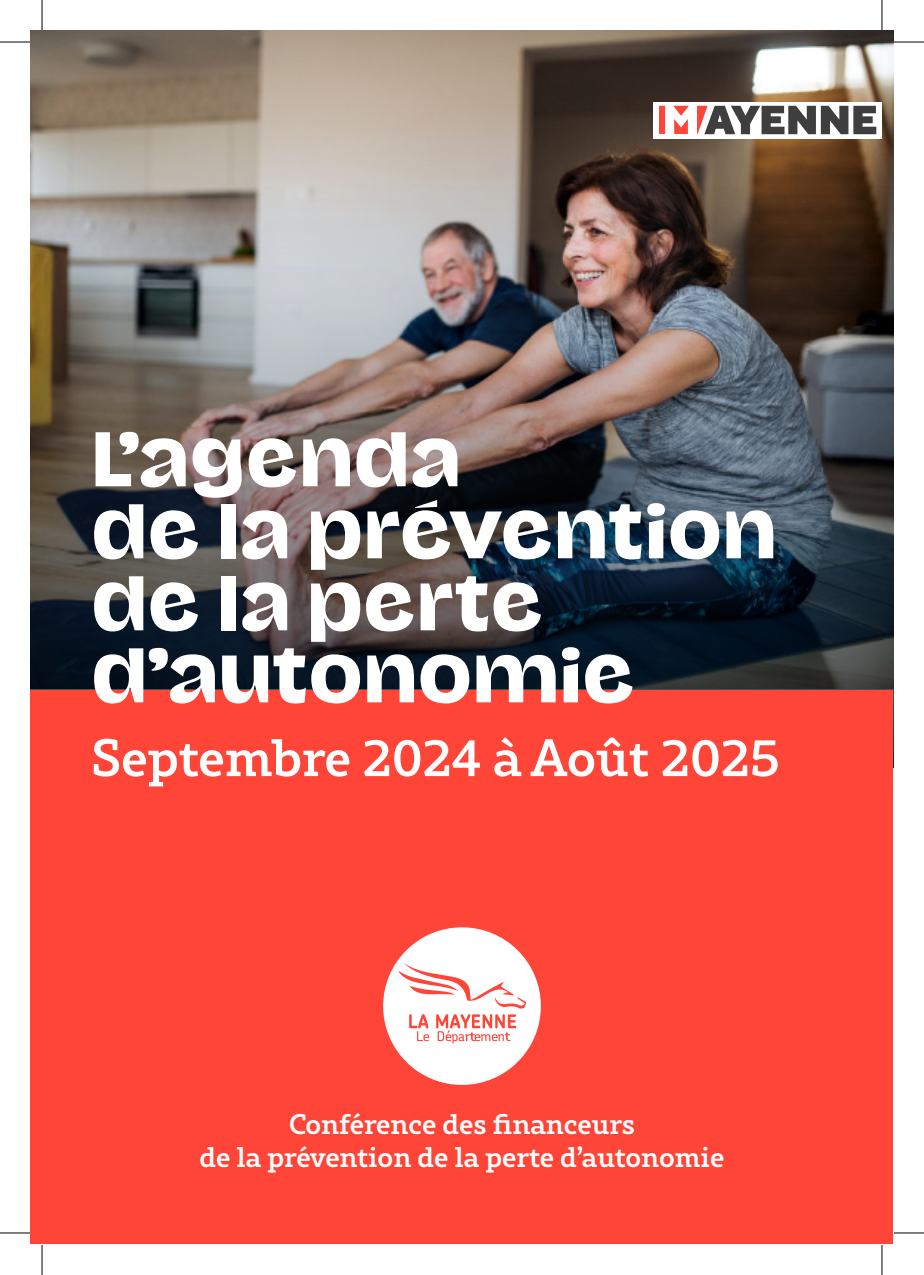
<style>
.page{position:relative;width:924px;height:1275px;background:#fff}
.page>*{position:absolute;margin:0;border:0;box-sizing:border-box;transform-origin:0 0}
.t1{font:500 72px/72px "Mayenne Sans";color:#fff}
.t2{font:500 52px "Rival Slab";color:#fff}
.t3{font:500 28px "Rival Slab";color:#fff}
</style>
<div class="page">
<img style="left:31px;top:31px;width:861px;height:143px">
<img style="left:31px;top:174px;width:861px;height:516px">
<svg style="left:653px;top:102px;width:228px;height:36px"></svg>
<svg style="left:658px;top:106px;width:217px;height:28px"></svg>
<div style="left:31px;top:690px;width:861px;height:554px;background:#ff4438"></div>
<div style="left:383px;top:927px;width:157px;height:158px;background:#fff;border-radius:50%"></div>
<svg style="left:398px;top:963px;width:128px;height:80px"></svg>
<hr style="left:0;top:42px;width:30px;height:1px;background:#000">
<hr style="left:893px;top:42px;width:30px;height:1px;background:#000">
<hr style="left:0;top:1232px;width:30px;height:1px;background:#000">
<hr style="left:893px;top:1232px;width:30px;height:1px;background:#000">
<hr style="left:42px;top:0;width:1px;height:30px;background:#000">
<hr style="left:42px;top:1245px;width:1px;height:30px;background:#000">
<hr style="left:881px;top:0;width:1px;height:30px;background:#000">
<hr style="left:881px;top:1245px;width:1px;height:30px;background:#000">
<p class="t1" style="left:91px;top:425px;width:371px">L’agenda</p>
<p class="t1" style="left:91px;top:497px;width:686px">de la prévention de la perte</p>
<p class="t1" style="left:91px;top:641px;width:545px">d’autonomie</p>
<p class="t2" style="left:91px;top:719px;width:689px">Septembre 2024 à Août 2025</p>
<p class="t3" style="left:289px;top:1103px;width:347px">Conférence des financeurs</p>
<p class="t3" style="left:199px;top:1136px;width:526px">de la prévention de la perte d’autonomie</p>
</div>
